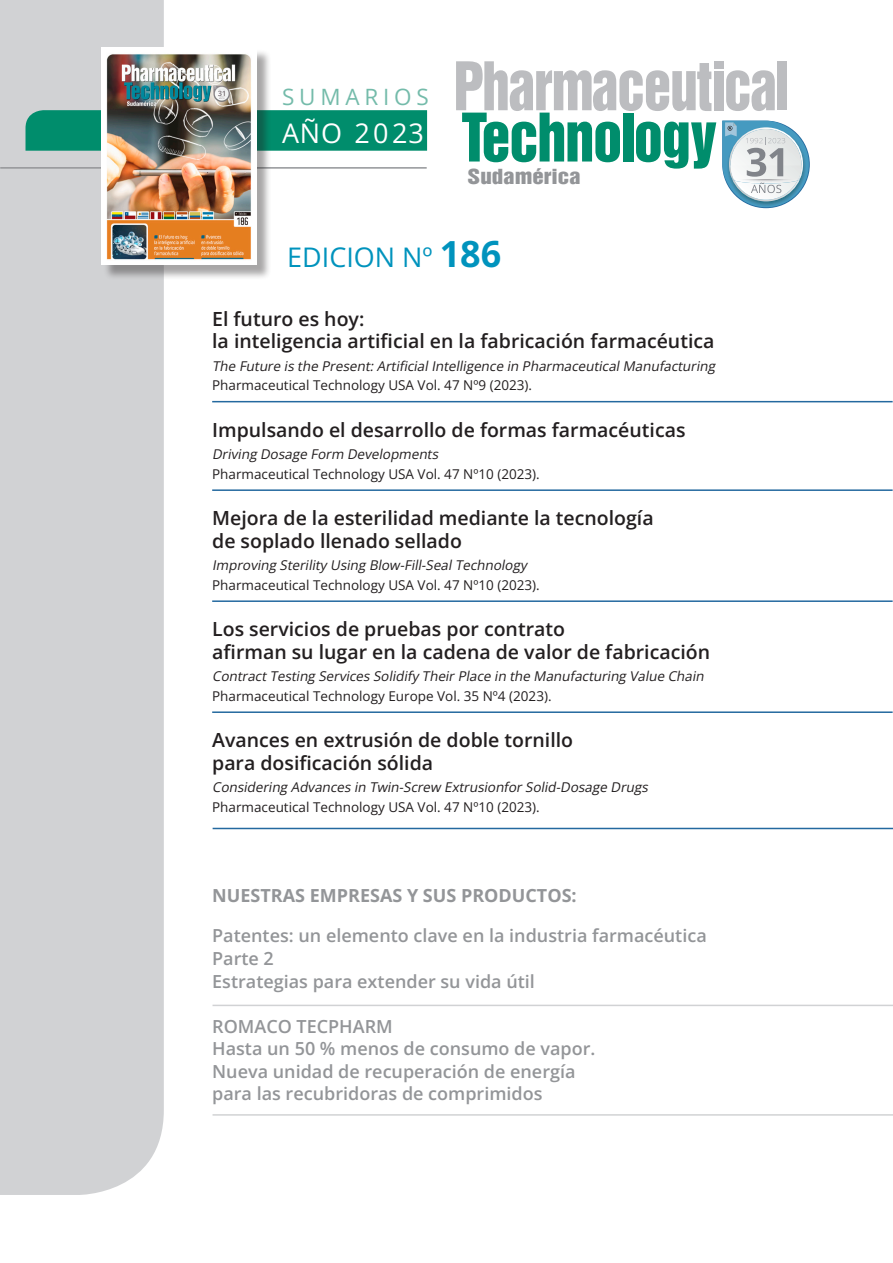
<style>
.page{position:relative;width:893px;height:1263px;background:#fff}
.page>*{position:absolute;margin:0;border:0;box-sizing:border-box;transform-origin:0 0}
.t1{font:27px "Open Sans";color:#0093bd}
.t2{font:27px "Open Sans";letter-spacing:.03em;color:#fff}
.t3{font:22.5px "Open Sans";letter-spacing:.215em;color:#74bbaa}
.INGLES{font:600 19.5px "Open Sans";color:#231f20}
.t4{font:19.05px "Switzerland Inserat Plain";color:#939598;scale:1.2 1}
.INGLES-2{font:600 18px "Open Sans";color:#939598}
.INGLES-3{font:700 18px "Open Sans";color:#939598}
.INGLES-4{font:italic 13.5px "Open Sans";color:#231f20}
.INGLES-5{font:13.5px "Open Sans";color:#231f20}
.s1{font-weight:700;font-size:36px}
</style>
<div class="page">
<div style="left:0;top:0;width:164px;height:1195px;background:#d1d2d4"></div>
<div style="left:26px;top:110px;width:401px;height:41px;background:#008d6c"></div>
<hr style="left:0;top:167px;width:427px;height:2px;background:#939598">
<div style="left:778px;top:61px;width:9px;height:49px;background:#bcbdc0"></div>
<div style="left:714px;top:61px;width:9px;height:8px;background:#bcbdc0"></div>
<div style="left:714px;top:71px;width:9px;height:39px;background:#bcbdc0"></div>
<svg style="left:726px;top:70px;width:49px;height:41px"></svg>
<svg style="left:456px;top:61px;width:260px;height:108px"></svg>
<svg style="left:722px;top:121px;width:88px;height:87px"></svg>
<hr style="left:212px;top:401px;width:681px;height:1px;background:#24699f">
<hr style="left:212px;top:489px;width:681px;height:2px;background:#24699f">
<hr style="left:212px;top:600px;width:681px;height:2px;background:#24699f">
<hr style="left:212px;top:711px;width:681px;height:2px;background:#24699f">
<div style="left:103px;top:50px;width:169px;height:230px;background:#231f20;opacity:.4"></div>
<img style="left:101px;top:47px;width:155px;height:218px">
<hr style="left:213px;top:1005px;width:680px;height:1px;background:#d1d2d4">
<hr style="left:213px;top:828px;width:680px;height:1px;background:#24699f">
<hr style="left:213px;top:1114px;width:680px;height:2px;background:#d1d2d4">
<p class="t3" style="left:282px;top:81px;width:148px">SUMARIOS</p>
<h1 class="t2" style="left:282px;top:114px;width:143px">AÑO 2023</h1>
<p class="t4" style="left:468px;top:165px;width:96px">Sudamérica</p>
<p class="t1" style="left:287px;top:239px;width:216px">EDICION Nº <span class="s1">186</span></p>
<p class="INGLES" style="left:212px;top:305px;width:154px">El futuro es hoy:</p>
<p class="INGLES" style="left:212px;top:328px;width:504px">la inteligencia artificial en la fabricación farmacéutica</p>
<p class="INGLES-4" style="left:212px;top:357px;width:508px">The Future is the Present:ArtificialIntelligence in PharmaceuticalManufacturing</p>
<p class="INGLES-5" style="left:212px;top:376px;width:321px">Pharmaceutical Technology USA Vol. 47 Nº9 (2023).</p>
<p class="INGLES" style="left:212px;top:416px;width:475px">Impulsando el desarrollo de formas farmacéuticas</p>
<p class="INGLES-4" style="left:212px;top:445px;width:231px">Driving Dosage Form Developments</p>
<p class="INGLES-5" style="left:212px;top:465px;width:329px">Pharmaceutical Technology USA Vol. 47 Nº10 (2023).</p>
<p class="INGLES" style="left:212px;top:505px;width:443px">Mejora de la esterilidad mediante la tecnología</p>
<p class="INGLES" style="left:212px;top:527px;width:251px">de soplado llenado sellado</p>
<p class="INGLES-4" style="left:212px;top:556px;width:316px">Improving Sterility Using Blow-Fill-SealTechnology</p>
<p class="INGLES-5" style="left:212px;top:576px;width:329px">Pharmaceutical Technology USA Vol. 47 Nº10 (2023).</p>
<p class="INGLES" style="left:212px;top:616px;width:354px">Los servicios de pruebas por contrato</p>
<p class="INGLES" style="left:212px;top:638px;width:499px">afirman su lugar en la cadena de valor de fabricación</p>
<p class="INGLES-4" style="left:212px;top:667px;width:496px">ContractTesting Services Solidify TheirPlace in the Manufacturing Value Chain</p>
<p class="INGLES-5" style="left:212px;top:687px;width:341px">Pharmaceutical Technology Europe Vol. 35 Nº4 (2023).</p>
<p class="INGLES" style="left:212px;top:727px;width:362px">Avances en extrusión de doble tornillo</p>
<p class="INGLES" style="left:212px;top:749px;width:222px">para dosificación sólida</p>
<p class="INGLES-4" style="left:212px;top:778px;width:440px">Considering Advances in Twin-Screw ExtrusionforSolid-Dosage Drugs</p>
<p class="INGLES-5" style="left:212px;top:798px;width:329px">Pharmaceutical Technology USA Vol. 47 Nº10 (2023).</p>
<p class="INGLES-3" style="left:212px;top:883px;width:366px">NUESTRAS EMPRESAS Y SUS PRODUCTOS:</p>
<p class="INGLES-2" style="left:212px;top:924px;width:496px">Patentes: un elemento clave en la industria farmacéutica</p>
<p class="INGLES-2" style="left:212px;top:946px;width:63px">Parte 2</p>
<p class="INGLES-2" style="left:212px;top:969px;width:324px">Estrategias para extender su vida útil</p>
<p class="INGLES-2" style="left:212px;top:1014px;width:182px">ROMACO TECPHARM</p>
<p class="INGLES-2" style="left:212px;top:1036px;width:385px">Hasta un 50 % menos de consumo de vapor.</p>
<p class="INGLES-2" style="left:212px;top:1059px;width:365px">Nueva unidad de recuperación de energía</p>
<p class="INGLES-2" style="left:212px;top:1081px;width:332px">para las recubridoras de comprimidos</p>
</div>
